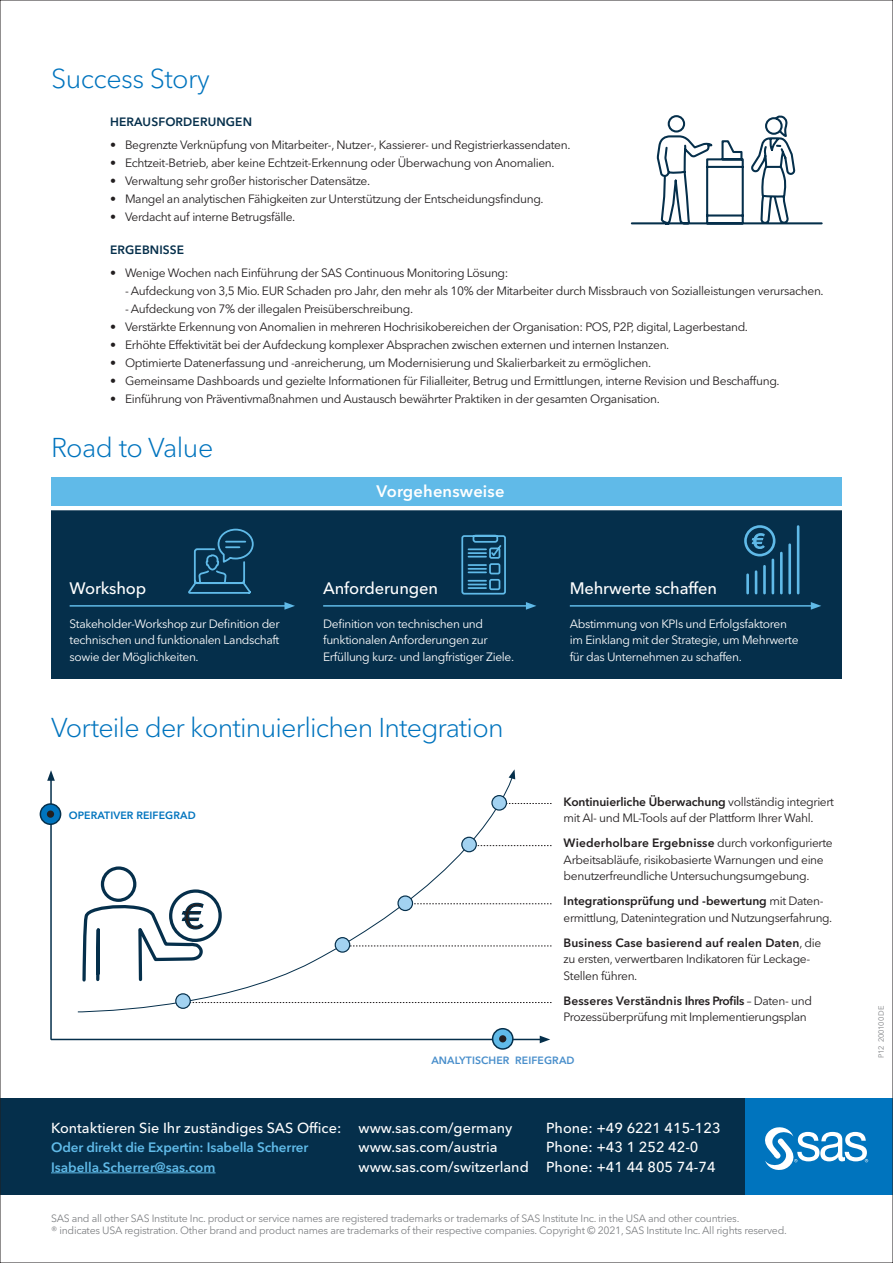
<style>
.page{position:relative;width:893px;height:1263px;background:#fff}
.page>*{position:absolute;margin:0;border:0;box-sizing:border-box;transform-origin:0 0}
.t1{font:300 27px "Avenir Next W1 G";letter-spacing:-.03em;color:#0074be}
.t2{font:500 16.5px "Avenir Next W1 G";letter-spacing:-.01em;color:#fff}
.t3{font:600 16.5px "Avenir Next W1 G";letter-spacing:.01em;color:#fff}
.t4{font:500 14.4px/19.5px "Avenir Next W1 G";color:#fff}
.t5{font:600 13.5px/19.5px "Avenir Next W1 G";letter-spacing:-.01em;color:#60bae8}
.t6{font:12px/16.5px "Avenir Next W1 G";letter-spacing:-.03em;color:#231f20}
.t7{font:12px/16.5px "Avenir Next W1 G";letter-spacing:-.03em;color:#fff}
.t8{font:600 12px "Avenir Next W1 G";letter-spacing:.01em;color:#052f4b}
.t9{font:10.5px/12px "Avenir Next W1 G";letter-spacing:-.025em;color:#808285}
.t10{font:600 10.5px "Avenir Next W1 G";letter-spacing:.01em;color:#488ecb}
.t11{font:600 10.5px "Avenir Next W1 G";letter-spacing:.01em;color:#0074be}
.t12{font:7.5px "Avenir Next W1 G";letter-spacing:-.025em;color:#808285}
.s1{font-weight:600}
</style>
<div class="page">
<div style="left:51px;top:510px;width:791px;height:169px;background:#052f4b"></div>
<div style="left:51px;top:477px;width:791px;height:29px;background:#60bae8"></div>
<div style="left:0;top:1098px;width:758px;height:97px;background:#052f4b"></div>
<div style="left:745px;top:1098px;width:148px;height:97px;background:#0074be"></div>
<svg style="left:765px;top:1127px;width:103px;height:43px"></svg>
<hr style="left:70px;top:605px;width:217px;height:2px;background:#60bae8">
<svg style="left:284px;top:602px;width:11px;height:8px"></svg>
<hr style="left:323px;top:605px;width:205px;height:2px;background:#60bae8">
<svg style="left:526px;top:602px;width:10px;height:8px"></svg>
<hr style="left:570px;top:605px;width:243px;height:2px;background:#60bae8">
<svg style="left:811px;top:602px;width:10px;height:8px"></svg>
<hr style="left:51px;top:1039px;width:491px;height:1px;background:#052f4b">
<svg style="left:540px;top:1036px;width:10px;height:7px"></svg>
<hr style="left:50px;top:778px;width:2px;height:262px;background:#052f4b">
<svg style="left:47px;top:770px;width:8px;height:11px"></svg>
<div style="left:40px;top:804px;width:21px;height:20px;background:#0074be;border-radius:50%"></div>
<div style="left:40px;top:803px;width:21px;height:22px;border:2px solid #052f4b;border-radius:50%"></div>
<svg style="left:77px;top:777px;width:436px;height:236px"></svg>
<svg style="left:509px;top:769px;width:6px;height:10px"></svg>
<svg style="left:191px;top:1002px;width:360px;height:1px"></svg>
<div style="left:176px;top:994px;width:14px;height:14px;background:#a2d2f1;border-radius:50%"></div>
<div style="left:175px;top:993px;width:16px;height:16px;border:1px solid #052f4b;border-radius:50%"></div>
<svg style="left:350px;top:946px;width:201px;height:1px"></svg>
<div style="left:335px;top:938px;width:15px;height:14px;background:#a2d2f1;border-radius:50%"></div>
<div style="left:335px;top:937px;width:15px;height:16px;border:1px solid #052f4b;border-radius:50%"></div>
<svg style="left:413px;top:903px;width:138px;height:1px"></svg>
<div style="left:398px;top:896px;width:14px;height:14px;background:#a2d2f1;border-radius:50%"></div>
<div style="left:397px;top:895px;width:16px;height:16px;border:1px solid #052f4b;border-radius:50%"></div>
<svg style="left:477px;top:845px;width:74px;height:1px"></svg>
<div style="left:462px;top:837px;width:14px;height:15px;background:#a2d2f1;border-radius:50%"></div>
<div style="left:461px;top:837px;width:16px;height:15px;border:1px solid #052f4b;border-radius:50%"></div>
<svg style="left:507px;top:803px;width:44px;height:1px"></svg>
<div style="left:492px;top:796px;width:14px;height:14px;background:#a2d2f1;border-radius:50%"></div>
<div style="left:491px;top:795px;width:16px;height:16px;border:1px solid #052f4b;border-radius:50%"></div>
<div style="left:47px;top:810px;width:7px;height:8px;background:#231f20;border-radius:50%"></div>
<svg style="left:493px;top:1029px;width:20px;height:20px"></svg>
<div style="left:492px;top:1028px;width:22px;height:22px;border:2px solid #052f4b;border-radius:50%"></div>
<div style="left:499px;top:1035px;width:7px;height:7px;background:#231f20;border-radius:50%"></div>
<svg style="left:630px;top:115px;width:193px;height:110px"></svg>
<svg style="left:461px;top:534px;width:45px;height:61px"></svg>
<svg style="left:204px;top:528px;width:50px;height:66px"></svg>
<svg style="left:744px;top:525px;width:32px;height:32px"></svg>
<hr style="left:746px;top:575px;width:3px;height:18px;background:#60bae8">
<hr style="left:755px;top:572px;width:2px;height:21px;background:#60bae8">
<hr style="left:763px;top:566px;width:3px;height:27px;background:#60bae8">
<hr style="left:772px;top:560px;width:2px;height:33px;background:#60bae8">
<hr style="left:780px;top:553px;width:3px;height:40px;background:#60bae8">
<hr style="left:788px;top:545px;width:3px;height:48px;background:#60bae8">
<hr style="left:797px;top:526px;width:2px;height:67px;background:#60bae8">
<svg style="left:204px;top:888px;width:19px;height:56px"></svg>
<svg style="left:81px;top:510px;width:123px;height:473px"></svg>
<hr style="left:51px;top:1172px;width:165px;height:1px;background:#60bae8">
<h1 class="t1" style="left:51px;top:63px;width:160px">Success Story</h1>
<p class="t8" style="left:110px;top:115px;width:143px">HERAUSFORDERUNGEN</p>
<p class="t6" style="left:110px;top:137px;width:462px">• Begrenzte Verknüpfung von Mitarbeiter-, Nutzer-, Kassierer- und Registrierkassendaten.</p>
<p class="t6" style="left:110px;top:155px;width:446px">• Echtzeit-Betrieb, aber keine Echtzeit-Erkennung oder Überwachung von Anomalien.</p>
<p class="t6" style="left:110px;top:173px;width:262px">• Verwaltung sehr großer historischer Datensätze.</p>
<p class="t6" style="left:110px;top:191px;width:435px">• Mangel an analytischen Fähigkeiten zur Unterstützung der Entscheidungsfindung.</p>
<p class="t6" style="left:110px;top:209px;width:187px">• Verdacht auf interne Betrugsfälle.</p>
<p class="t8" style="left:110px;top:243px;width:76px">ERGEBNISSE</p>
<p class="t6" style="left:110px;top:265px;width:400px">• Wenige Wochen nach Einführung der SAS Continuous Monitoring Lösung:</p>
<p class="t6" style="left:125px;top:283px;width:700px">- Aufdeckung von 3,5 Mio. EUR Schaden pro Jahr, den mehr als 10% der Mitarbeiter durch Missbrauch von Sozialleistungen verursachen.</p>
<p class="t6" style="left:125px;top:301px;width:290px">- Aufdeckung von 7% der illegalen Preisüberschreibung.</p>
<p class="t6" style="left:110px;top:319px;width:639px">• Verstärkte Erkennung von Anomalien in mehreren Hochrisikobereichen der Organisation: POS, P2P, digital, Lagerbestand.</p>
<p class="t6" style="left:110px;top:337px;width:561px">• Erhöhte Effektivität bei der Aufdeckung komplexer Absprachen zwischen externen und internen Instanzen.</p>
<p class="t6" style="left:110px;top:355px;width:543px">• Optimierte Datenerfassung und -anreicherung, um Modernisierung und Skalierbarkeit zu ermöglichen.</p>
<p class="t6" style="left:110px;top:373px;width:671px">• Gemeinsame Dashboards und gezielte Informationen für Filialleiter, Betrug und Ermittlungen, interne Revision und Beschaffung.</p>
<p class="t6" style="left:110px;top:391px;width:551px">• Einführung von Präventivmaßnahmen und Austausch bewährter Praktiken in der gesamten Organisation.</p>
<h1 class="t1" style="left:51px;top:432px;width:164px">Road to Value</h1>
<h2 class="t2" style="left:70px;top:578px;width:78px">Workshop</h2>
<p class="t7" style="left:70px;top:615px;width:212px;text-align:justify">Stakeholder-Workshop zur Definition der technischen und funktionalen Landschaft sowie der Möglichkeiten.</p>
<h2 class="t3" style="left:377px;top:482px;width:129px">Vorgehensweise</h2>
<h2 class="t2" style="left:323px;top:578px;width:116px">Anforderungen</h2>
<p class="t7" style="left:323px;top:615px;width:192px">Definition von technischen und funktionalen Anforderungen zur<br>Erfüllung kurz- und langfristiger Ziele.</p>
<h1 class="t1" style="left:51px;top:712px;width:454px">Vorteile der kontinuierlichen Integration</h1>
<p class="t11" style="left:69px;top:809px;width:129px">OPERATIVER REIFEGRAD</p>
<h2 class="t2" style="left:570px;top:578px;width:149px">Mehrwerte schaffen</h2>
<p class="t7" style="left:570px;top:615px;width:230px">Abstimmung von KPIs und Erfolgsfaktoren im Einklang mit der Strategie, um Mehrwerte für das Unternehmen zu schaffen.</p>
<p class="t6" style="left:564px;top:793px;width:272px"><span class="s1">Kontinuierliche Überwachung</span> vollständig integriert mit AI- und ML-Tools auf der Plattform Ihrer Wahl.</p>
<p class="t6" style="left:564px;top:835px;width:270px"><span class="s1">Wiederholbare Ergebnisse</span> durch vorkonfigurierte<br>Arbeitsabläufe, risikobasierte Warnungen und eine benutzerfreundliche Untersuchungsumgebung.</p>
<p class="t6" style="left:564px;top:893px;width:270px"><span class="s1">Integrationsprüfung und -bewertung</span> mit Daten&shy;ermittlung, Datenintegration und Nutzungserfahrung.</p>
<p class="t6" style="left:564px;top:934px;width:259px"><span class="s1">Business Case basierend auf realen Daten</span>, die zu ersten, verwertbaren Indikatoren für Leckage-<br>Stellen führen.</p>
<p class="t6" style="left:564px;top:992px;width:250px"><span class="s1">Besseres Verständnis Ihres Profils</span> – Daten- und<br>Prozessüberprüfung mit Implementierungsplan</p>
<p class="t10" style="left:431px;top:1053px;width:145px">ANALYTISCHER REIFEGRAD</p>
<p class="t4" style="left:51px;top:1118px;width:463px">Kontaktieren Sie Ihr zuständiges SAS Office: www.sas.com/germany</p>
<p class="t4" style="left:546px;top:1118px;width:176px">Phone: +49 6221 415-123</p>
<p class="t4" style="left:359px;top:1137px;width:141px">www.sas.com/austria</p>
<p class="t4" style="left:359px;top:1137px;width:359px;text-indent:188px">Phone: +43 1 252 42-0 www.sas.com/switzerland Phone: +41 44 805 74-74</p>
<p class="t5" style="left:51px;top:1137px;width:259px">Oder direkt die Expertin: Isabella Scherrer<br>Isabella.Scherrer@sas.com</p>
<p class="t9" style="left:51px;top:1212px;width:737px">SAS and all other SAS Institute Inc. product or service names are registered trademarks or trademarks of SAS Institute Inc. in the USA and other countries.<br>® indicates USA registration. Other brand and product names are trademarks of their respective companies. Copyright © 2021, SAS Institute Inc. All rights reserved.</p>
<p class="t12" style="left:877px;top:1058px;width:54px;rotate:-90deg">P12 200100 DE</p>
</div>
